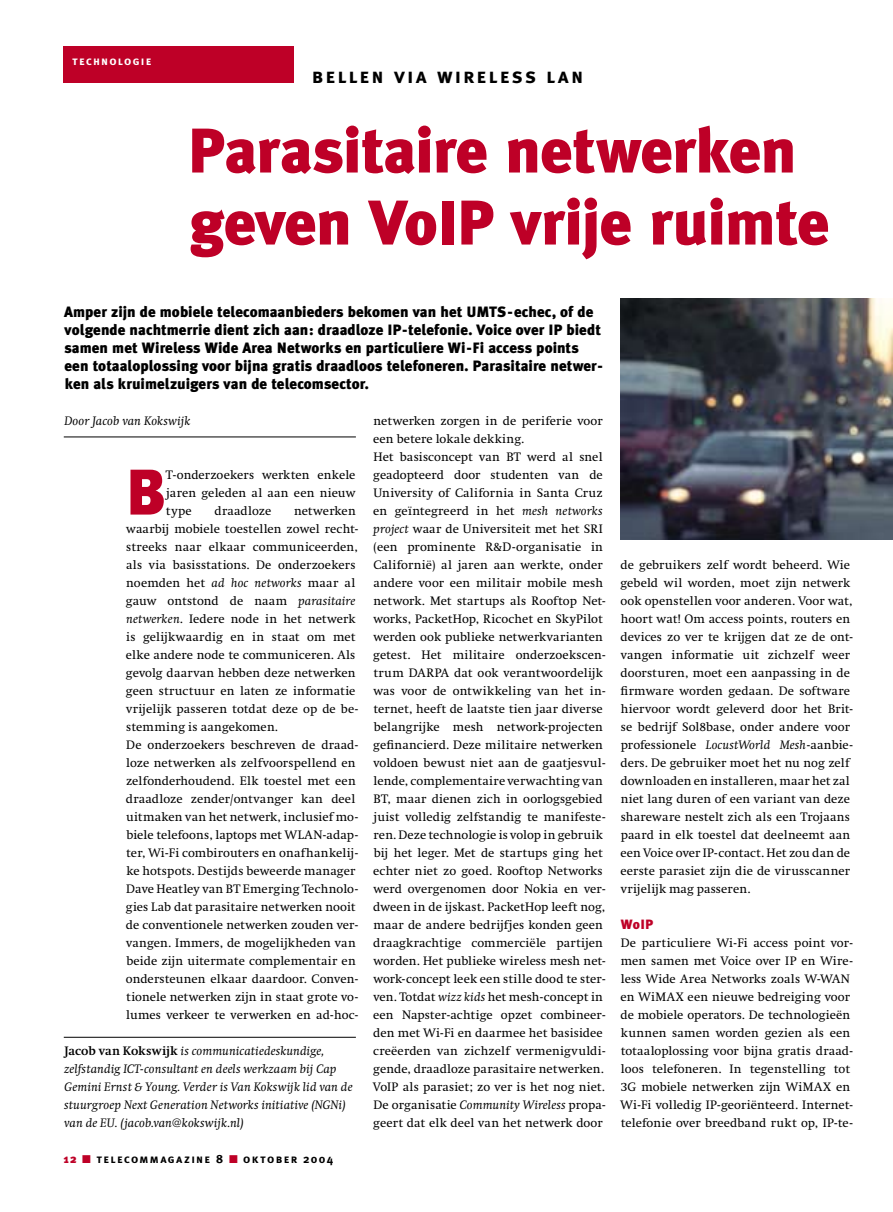
<style>
.page{position:relative;width:893px;height:1212px;background:#fff}
.page>*{position:absolute;margin:0;border:0;box-sizing:border-box;transform-origin:0 0}
.t1{font:900 64.35px "Meta Ton";color:#be0027}
.t2{font:900 63px/72px "Meta Ton";letter-spacing:-.015em;color:#be0027}
.t3{font:21px "Meta Ton Bold Caps";letter-spacing:.095em;color:#000}
.t4{font:900 15px/18px "Meta Ton";letter-spacing:.005em;color:#000}
.t5{font:900 13.5px "Meta Ton";color:#be0027}
.t6{font:12.75px/18px "Swift EF";letter-spacing:.005em;color:#000}
.t7{font:italic 12.75px/18px "Swift EF";letter-spacing:.01em;color:#000}
.t8{font:12px "Meta Ton Bold Caps";letter-spacing:.11em;color:#000}
.t9{font:12px "Meta Ton Bold Caps";letter-spacing:.1em;color:#fff}
.t10{font:900 12px "Meta Ton";color:#be0027}
.s1{font-style:italic}
.s2{font-weight:700;font-style:normal}
.s3{font-family:"Meta Ton";font-weight:700}
</style>
<div class="page">
<div style="left:64px;top:47px;width:230px;height:36px;background:#be0027"></div>
<hr style="left:64px;top:436px;width:292px;height:1px;background:#000">
<hr style="left:64px;top:1037px;width:292px;height:1px;background:#000">
<img style="left:620px;top:298px;width:273px;height:241px">
<p class="t9" style="left:72px;top:53px;width:81px">technologie</p>
<h3 class="t3" style="left:312px;top:63px;width:273px">bellen via wireless lan</h3>
<h2 class="t2" style="left:187px;top:115px;width:644px">Parasitaire netwerken geven VoIP vrije ruimte</h2>
<p class="t4" style="left:64px;top:302px;width:540px">Amper zijn de mobiele telecomaanbieders bekomen van het UMTS-echec, of de volgende nachtmerrie dient zich aan: draadloze IP-telefonie. Voice over IP biedt samen met Wireless Wide Area Networks en particuliere Wi-Fi access points een totaaloplossing voor bijna gratis draadloos telefoneren. Parasitaire netwer&shy;ken als kruimelzuigers van de telecomsector.</p>
<p class="t7" style="left:65px;top:412px;width:127px">Door Jacob van Kokswijk</p>
<p class="t6" style="left:373px;top:412px;width:234px">netwerken zorgen in de periferie voor een betere lokale dekking.<br>Het basisconcept van BT werd al snel geadopteerd door studenten van de University of California in Santa Cruz en geïntegreerd in het <span class="s1">mesh networks project</span> waar de Universiteit met het SRI (een prominente R&amp;D-organisatie in Californië) al jaren aan werkte, onder andere voor een militair mobile mesh network. Met startups als Rooftop Net&shy;works, PacketHop, Ricochet en SkyPilot werden ook publieke netwerkvarianten getest. Het militaire onderzoekscen&shy;trum DARPA dat ook verantwoordelijk was voor de ontwikkeling van het in&shy;ternet, heeft de laatste tien jaar diverse belangrijke mesh network-projecten gefinancierd. Deze militaire netwerken voldoen bewust niet aan de gaatjesvul&shy;lende, complementaire verwachting van BT, maar dienen zich in oorlogsgebied juist volledig zelfstandig te manifeste&shy;ren. Deze technologie is volop in gebruik bij het leger. Met de startups ging het echter niet zo goed. Rooftop Networks werd overgenomen door Nokia en ver&shy;dween in de ijskast. PacketHop leeft nog, maar de andere bedrijfjes konden geen draagkrachtige commerciële partijen worden. Het publieke wireless mesh net&shy;work-concept leek een stille dood te ster&shy;ven. Totdat <span class="s1">wizz kids</span> het mesh-concept in een Napster-achtige opzet combineer&shy;den met Wi-Fi en daarmee het basisidee creëerden van zichzelf vermenigvuldi&shy;gende, draadloze parasitaire netwerken.<br>VoIP als parasiet; zo ver is het nog niet.<br>De organisatie <span class="s1">Community Wireless</span> propa&shy;geert dat elk deel van het netwerk door</p>
<h1 class="t1" style="left:125px;top:455px;width:41px">B</h1>
<p class="t6" style="left:166px;top:466px;width:191px;text-align:justify">T-onderzoekers werkten enkele jaren geleden al aan een nieuw type</p>
<p class="t6" style="left:126px;top:502px;width:234px;text-indent:168px">netwerken waarbij mobiele toestellen zowel recht&shy;streeks naar elkaar communiceerden, als via basisstations. De onderzoekers noemden het <span class="s1">ad hoc networks</span> maar al gauw ontstond de naam <span class="s1">parasitaire netwerken</span>. Iedere node in het netwerk is gelijkwaardig en in staat om met elke andere node te communiceren. Als gevolg daarvan hebben deze netwerken geen structuur en laten ze informatie vrijelijk passeren totdat deze op de be&shy;stemming is aangekomen.<br>De onderzoekers beschreven de draad&shy;loze netwerken als zelfvoorspellend en zelfonderhoudend. Elk toestel met een draadloze zender/ontvanger kan deel uitmaken van het netwerk, inclusief mo&shy;biele telefoons, laptops met WLAN-adap&shy;ter, Wi-Fi combirouters en onafhankelij&shy;ke hotspots. Destijds beweerde manager Dave Heatley van BT Emerging Technolo&shy;gies Lab dat parasitaire netwerken nooit de conventionele netwerken zouden ver&shy;vangen. Immers, de mogelijkheden van beide zijn uitermate complementair en ondersteunen elkaar daardoor. Conven&shy;tionele netwerken zijn in staat grote vo&shy;lumes verkeer te verwerken en ad-hoc-</p>
<p class="t6" style="left:215px;top:502px;width:58px">draadloze</p>
<p class="t7" style="left:64px;top:1042px;width:290px"><span class="s2">Jacob van Kokswijk</span> is communicatiedeskundige, zelfstandig ICT-consultant en deels werkzaam bij Cap Gemini Ernst &amp; Young. Verder is Van Kokswijk lid van de stuurgroep Next Generation Networks initiative (NGNi) van de EU. (jacob.van@kokswijk.nl)</p>
<p class="t10" style="left:64px;top:1151px;width:14px">12</p>
<p class="t8" style="left:96px;top:1151px;width:128px">telecommagazine <span class="s3">8</span></p>
<p class="t8" style="left:243px;top:1151px;width:91px">oktober <span class="s3">2004</span></p>
<p class="t6" style="left:620px;top:556px;width:234px">de gebruikers zelf wordt beheerd. Wie gebeld wil worden, moet zijn netwerk ook openstellen voor anderen. Voor wat, hoort wat! Om access points, routers en devices zo ver te krijgen dat ze de ont&shy;vangen informatie uit zichzelf weer doorsturen, moet een aanpassing in de firmware worden gedaan. De software hiervoor wordt geleverd door het Brit&shy;se bedrijf Sol8base, onder andere voor professionele <span class="s1">LocustWorld Mesh</span>-aanbie&shy;ders. De gebruiker moet het nu nog zelf downloaden en installeren, maar het zal niet lang duren of een variant van deze shareware nestelt zich als een Trojaans paard in elk toestel dat deelneemt aan een Voice over IP-contact. Het zou dan de eerste parasiet zijn die de virusscanner vrijelijk mag passeren.</p>
<p class="t5" style="left:621px;top:916px;width:34px">WoIP</p>
<p class="t6" style="left:620px;top:934px;width:234px">De particuliere Wi-Fi access point vor&shy;men samen met Voice over IP en Wire&shy;less Wide Area Networks zoals W-WAN en WiMAX een nieuwe bedreiging voor de mobiele operators. De technologieën kunnen samen worden gezien als een totaaloplossing voor bijna gratis draad&shy;loos telefoneren. In tegenstelling tot 3G mobiele netwerken zijn WiMAX en Wi-Fi volledig IP-georiënteerd. Internet&shy;telefonie over breedband rukt op, IP-te-</p>
</div>
